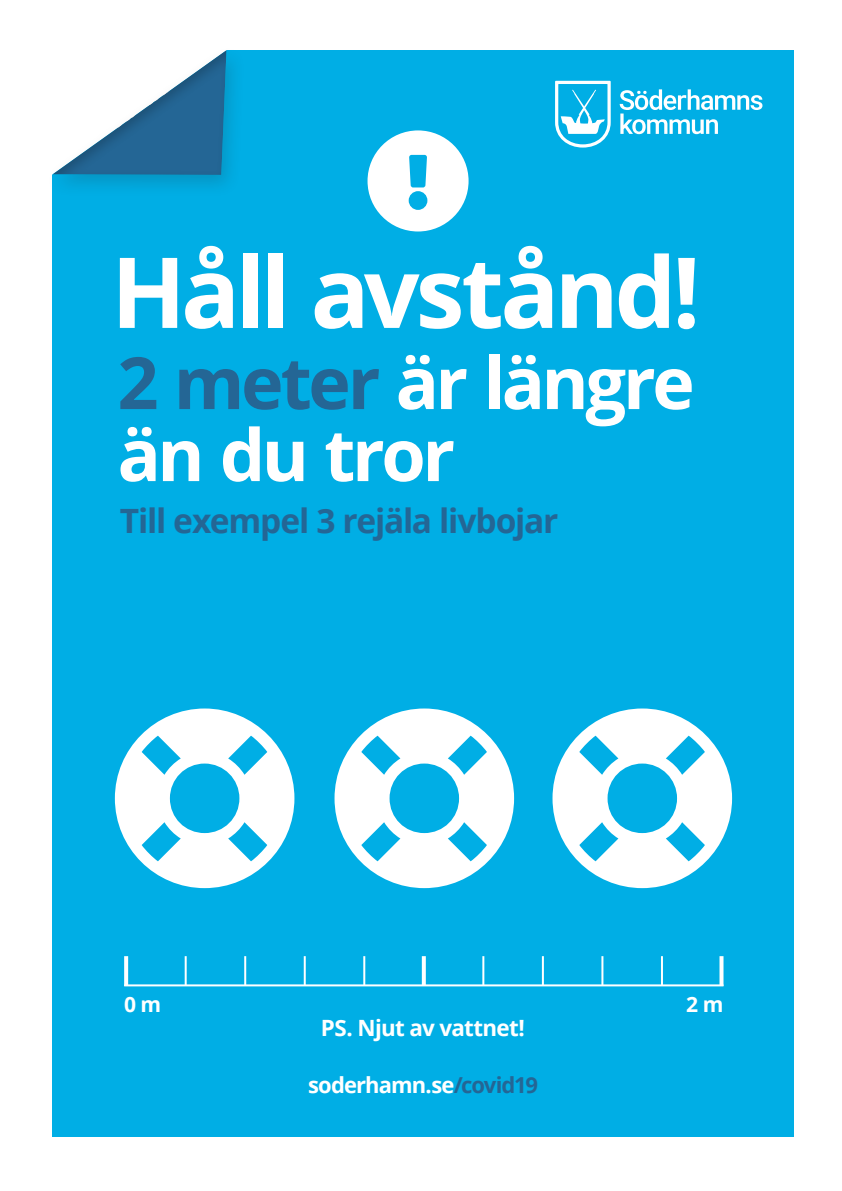
<style>
.page{position:relative;width:842px;height:1191px;background:#fff}
.page>*{position:absolute;margin:0;border:0;box-sizing:border-box;transform-origin:0 0}
.t1{font:185.3px "Font Awesome 5 Free Solid";color:#fff}
.t2{font:700 98px "Open Sans";letter-spacing:-.05em;color:#fff}
.t3{font:700 72px/72px "Open Sans";letter-spacing:-.05em;color:#fff}
.t4{font:700 33.5px "Open Sans";letter-spacing:-.035em;color:#246695}
.t5{font:700 22.4px "Open Sans";letter-spacing:-.03em;color:#fff}
.t6{font:700 22px "Open Sans";letter-spacing:-.045em;color:#fff}
.t7{font:700 21.1px "Open Sans";color:#fff}
.s1{color:#246695}
</style>
<div class="page">
<div style="left:53px;top:50px;width:741px;height:1086px;background:#00aee5"></div>
<svg style="left:367px;top:130px;width:102px;height:101px"></svg>
<div style="left:44px;top:44px;width:202px;height:154px;background:#231f20;opacity:.18"></div>
<svg style="left:44px;top:50px;width:7px;height:125px"></svg>
<div style="left:51px;top:49px;width:176px;height:127px;background:#231f20;opacity:.23"></div>
<hr style="left:124px;top:984px;width:599px;height:2px;background:#fff">
<svg style="left:124px;top:956px;width:4px;height:29px"></svg>
<hr style="left:185px;top:956px;width:2px;height:30px;background:#fff">
<hr style="left:244px;top:956px;width:2px;height:30px;background:#fff">
<hr style="left:304px;top:956px;width:2px;height:30px;background:#fff">
<hr style="left:363px;top:956px;width:2px;height:30px;background:#fff">
<svg style="left:422px;top:956px;width:4px;height:29px"></svg>
<hr style="left:482px;top:956px;width:2px;height:30px;background:#fff">
<hr style="left:542px;top:956px;width:2px;height:30px;background:#fff">
<hr style="left:601px;top:956px;width:2px;height:30px;background:#fff">
<hr style="left:661px;top:956px;width:2px;height:30px;background:#fff">
<svg style="left:719px;top:956px;width:4px;height:29px"></svg>
<svg style="left:620px;top:89px;width:142px;height:45px"></svg>
<svg style="left:555px;top:81px;width:56px;height:67px"></svg>
<h2 class="t2" style="left:111px;top:223px;width:591px">Håll avstånd!</h2>
<h3 class="t3" style="left:117px;top:345px;width:579px"><span class="s1">2 meter</span> är längre än du tror</h3>
<p class="t4" style="left:120px;top:497px;width:440px">Till exempel 3 rejäla livbojar</p>
<h1 class="t1" style="left:112px;top:705px;width:624px">■■■</h1>
<p class="t7" style="left:124px;top:989px;width:39px">0 m</p>
<p class="t7" style="left:686px;top:989px;width:39px">2 m</p>
<p class="t5" style="left:321px;top:1012px;width:206px">PS. Njut av vattnet!</p>
<p class="t6" style="left:308px;top:1070px;width:231px">soderhamn.se<span class="s1">/covid19</span></p>
</div>
